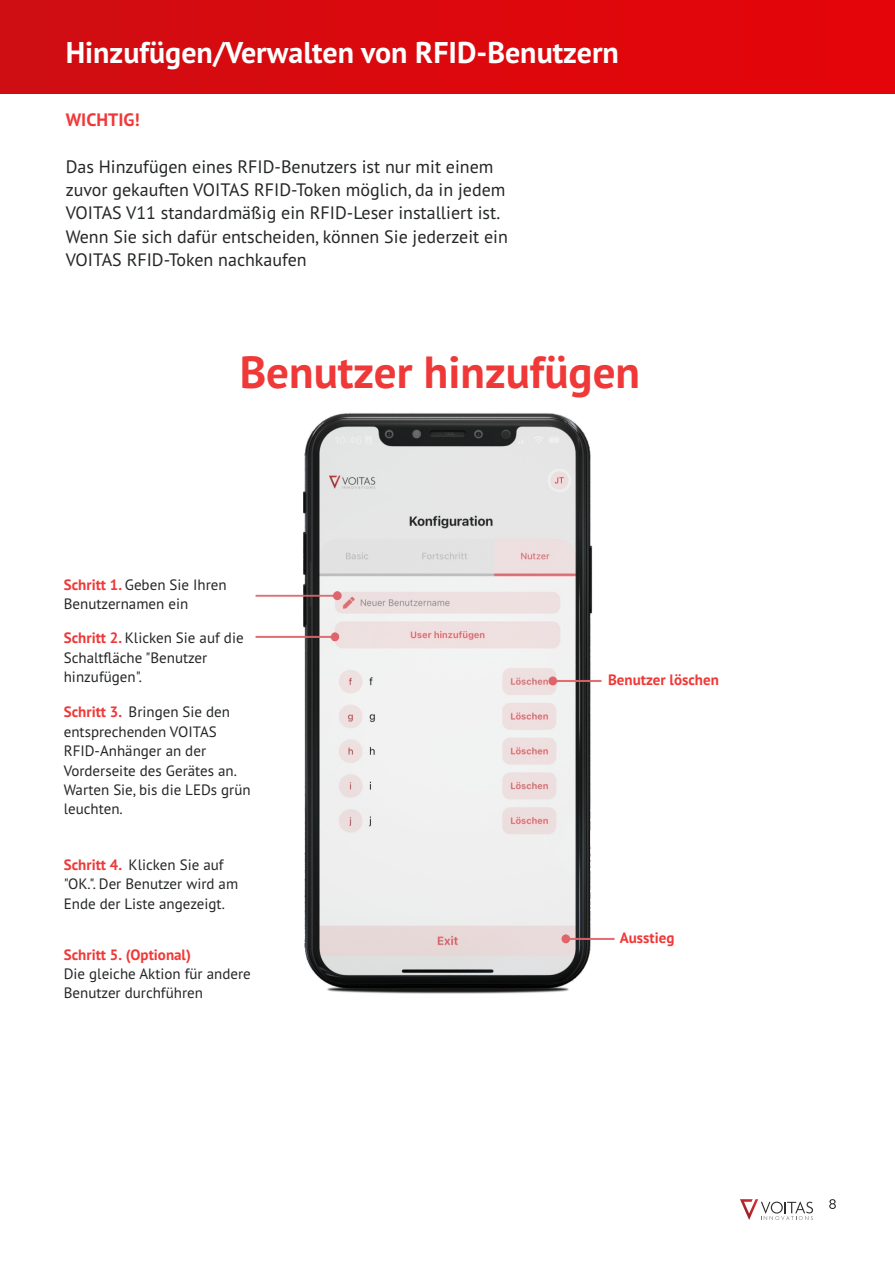
<style>
.page{position:relative;width:895px;height:1263px;background:#fff}
.page>*{position:absolute;margin:0;border:0;box-sizing:border-box;transform-origin:0 0}
.t1{font:700 45px "PT Sans";color:#ef3938}
.t2{font:700 30px "PT Sans";color:#fff}
.t3{font:18px/23.2px "PT Sans";color:#242627}
.t4{font:700 18px "PT Sans";color:#ef3938}
.t5{font:15px/19.4px "PT Sans";color:#242627}
.t6{font:700 15px "PT Sans";color:#ef3938}
.s1{font-weight:700;color:#ef3938}
</style>
<div class="page">
<svg style="left:740px;top:1199px;width:73px;height:21px"></svg>
<div style="left:0;top:0;width:895px;height:94px;background:#dc080d"></div>
<svg style="left:829px;top:1199px;width:7px;height:10px"></svg>
<img style="left:304px;top:412px;width:288px;height:582px">
<img style="left:256px;top:591px;width:81px;height:9px">
<img style="left:255px;top:632px;width:80px;height:9px">
<img style="left:553px;top:676px;width:48px;height:9px">
<img style="left:566px;top:934px;width:48px;height:9px">
<h2 class="t2" style="left:66px;top:40px;width:555px">Hinzufügen/Verwalten von RFID-Benutzern</h2>
<p class="t4" style="left:66px;top:112px;width:76px">WICHTIG!</p>
<p class="t3" style="left:66px;top:156px;width:444px">Das Hinzufügen eines RFID-Benutzers ist nur mit einem zuvor gekauften VOITAS RFID-Token möglich, da in jedem VOITAS V11 standardmäßig ein RFID-Leser installiert ist.<br>Wenn Sie sich dafür entscheiden, können Sie jederzeit ein VOITAS RFID-Token nachkaufen</p>
<h1 class="t1" style="left:240px;top:353px;width:402px">Benutzer hinzufügen</h1>
<p class="t5" style="left:64px;top:576px;width:164px"><span class="s1">Schritt 1.</span> Geben Sie Ihren<br>Benutzernamen ein</p>
<p class="t5" style="left:64px;top:630px;width:181px"><span class="s1">Schritt 2.</span> Klicken Sie auf die<br>Schaltfläche "Benutzer hinzufügen".</p>
<p class="t5" style="left:64px;top:703px;width:188px"><span class="s1">Schritt 3.</span> Bringen Sie den entsprechenden VOITAS<br>RFID-Anhänger an der<br>Vorderseite des Gerätes an.<br>Warten Sie, bis die LEDs grün leuchten.</p>
<p class="t5" style="left:64px;top:856px;width:176px"><span class="s1">Schritt 4.</span> Klicken Sie auf "OK.". Der Benutzer wird am<br>Ende der Liste angezeigt.</p>
<p class="t6" style="left:64px;top:948px;width:129px">Schritt 5. (Optional)</p>
<p class="t5" style="left:64px;top:965px;width:188px">Die gleiche Aktion für andere<br>Benutzer durchführen</p>
<p class="t6" style="left:608px;top:673px;width:112px">Benutzer löschen</p>
<p class="t6" style="left:620px;top:932px;width:56px">Ausstieg</p>
</div>
